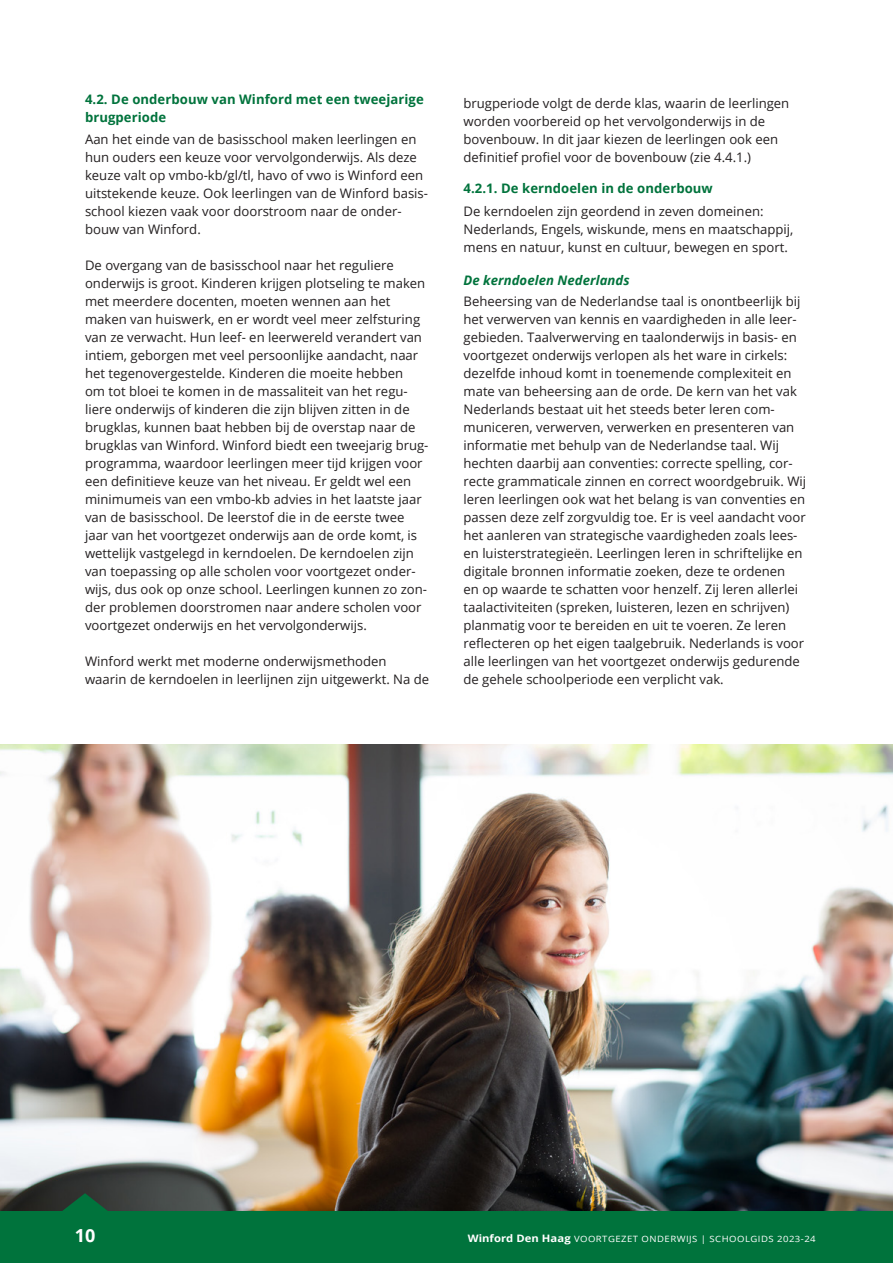
<style>
.page{position:relative;width:893px;height:1263px;background:#fff}
.page>*{position:absolute;margin:0;border:0;box-sizing:border-box;transform-origin:0 0}
.t1{font:700 18px "Open Sans";color:#fff}
.t2{font:13.2px/18px "Open Sans";color:#231f20}
.t3{font:700 13.2px/18px "Open Sans";letter-spacing:.005em;color:#00733c}
.t4{font:italic 700 13.2px "Open Sans";letter-spacing:.005em;color:#00733c}
.t5{font:8.7px "Open Sans";letter-spacing:.05em;color:#fff;scale:1.1 1}
.s1{font-weight:700;font-size:10.2px}
</style>
<div class="page">
<img style="left:0;top:744px;width:893px;height:468px">
<div style="left:0;top:1212px;width:893px;height:51px;background:#00733c"></div>
<svg style="left:61px;top:1193px;width:48px;height:19px"></svg>
<p class="t3" style="left:85px;top:89px;width:340px">4.2. De onderbouw van Winford met een tweejarige brugperiode</p>
<p class="t2" style="left:85px;top:130px;width:344px">Aan het einde van de basisschool maken leerlingen en hun ouders een keuze voor vervolgonderwijs. Als deze keuze valt op vmbo-kb/gl/tl, havo of vwo is Winford een uitstekende keuze. Ook leerlingen van de Winford basis&shy;school kiezen vaak voor doorstroom naar de onder&shy;bouw van Winford.</p>
<p class="t2" style="left:85px;top:256px;width:345px">De overgang van de basisschool naar het reguliere onderwijs is groot. Kinderen krijgen plotseling te maken met meerdere docenten, moeten wennen aan het maken van huiswerk, en er wordt veel meer zelfsturing van ze verwacht. Hun leef- en leerwereld verandert van intiem, geborgen met veel persoonlijke aandacht, naar het tegenovergestelde. Kinderen die moeite hebben<br>om tot bloei te komen in de massaliteit van het regu&shy;liere onderwijs of kinderen die zijn blijven zitten in de brugklas, kunnen baat hebben bij de overstap naar de brugklas van Winford. Winford biedt een tweejarig brug&shy;programma, waardoor leerlingen meer tijd krijgen voor een definitieve keuze van het niveau. Er geldt wel een minimumeis van een vmbo-kb advies in het laatste jaar van de basisschool. De leerstof die in de eerste twee jaar van het voortgezet onderwijs aan de orde komt, is wettelijk vastgelegd in kerndoelen. De kerndoelen zijn van toepassing op alle scholen voor voortgezet onder&shy;wijs, dus ook op onze school. Leerlingen kunnen zo zon&shy;der problemen doorstromen naar andere scholen voor voortgezet onderwijs en het vervolgonderwijs.</p>
<p class="t2" style="left:85px;top:652px;width:346px">Winford werkt met moderne onderwijsmethoden waarin de kerndoelen in leerlijnen zijn uitgewerkt. Na de</p>
<p class="t2" style="left:463px;top:94px;width:327px">brugperiode volgt de derde klas, waarin de leerlingen worden voorbereid op het vervolgonderwijs in de bovenbouw. In dit jaar kiezen de leerlingen ook een definitief profiel voor de bovenbouw (zie 4.4.1.)</p>
<p class="t3" style="left:463px;top:179px;width:251px">4.2.1. De kerndoelen in de onderbouw</p>
<p class="t2" style="left:463px;top:202px;width:331px">De kerndoelen zijn geordend in zeven domeinen:<br>Nederlands, Engels, wiskunde, mens en maatschappij, mens en natuur, kunst en cultuur, bewegen en sport.</p>
<p class="t4" style="left:463px;top:271px;width:168px">De kerndoelen Nederlands</p>
<p class="t2" style="left:463px;top:292px;width:344px">Beheersing van de Nederlandse taal is onontbeerlijk bij het verwerven van kennis en vaardigheden in alle leer&shy;gebieden. Taalverwerving en taalonderwijs in basis- en voortgezet onderwijs verlopen als het ware in cirkels: dezelfde inhoud komt in toenemende complexiteit en mate van beheersing aan de orde. De kern van het vak Nederlands bestaat uit het steeds beter leren com&shy;municeren, verwerven, verwerken en presenteren van informatie met behulp van de Nederlandse taal. Wij hechten daarbij aan conventies: correcte spelling, cor&shy;recte grammaticale zinnen en correct woordgebruik. Wij leren leerlingen ook wat het belang is van conventies en passen deze zelf zorgvuldig toe. Er is veel aandacht voor het aanleren van strategische vaardigheden zoals lees&shy;en luisterstrategieën. Leerlingen leren in schriftelijke en digitale bronnen informatie zoeken, deze te ordenen<br>en op waarde te schatten voor henzelf. Zij leren allerlei taalactiviteiten (spreken, luisteren, lezen en schrijven) planmatig voor te bereiden en uit te voeren. Ze leren reflecteren op het eigen taalgebruik. Nederlands is voor alle leerlingen van het voortgezet onderwijs gedurende de gehele schoolperiode een verplicht vak.</p>
<h1 class="t1" style="left:75px;top:1222px;width:22px">10</h1>
<p class="t5" style="left:468px;top:1232px;width:318px"><span class="s1">Winford Den Haag</span> VOORTGEZET ONDERWIJS | SCHOOLGIDS 2023-24</p>
</div>
